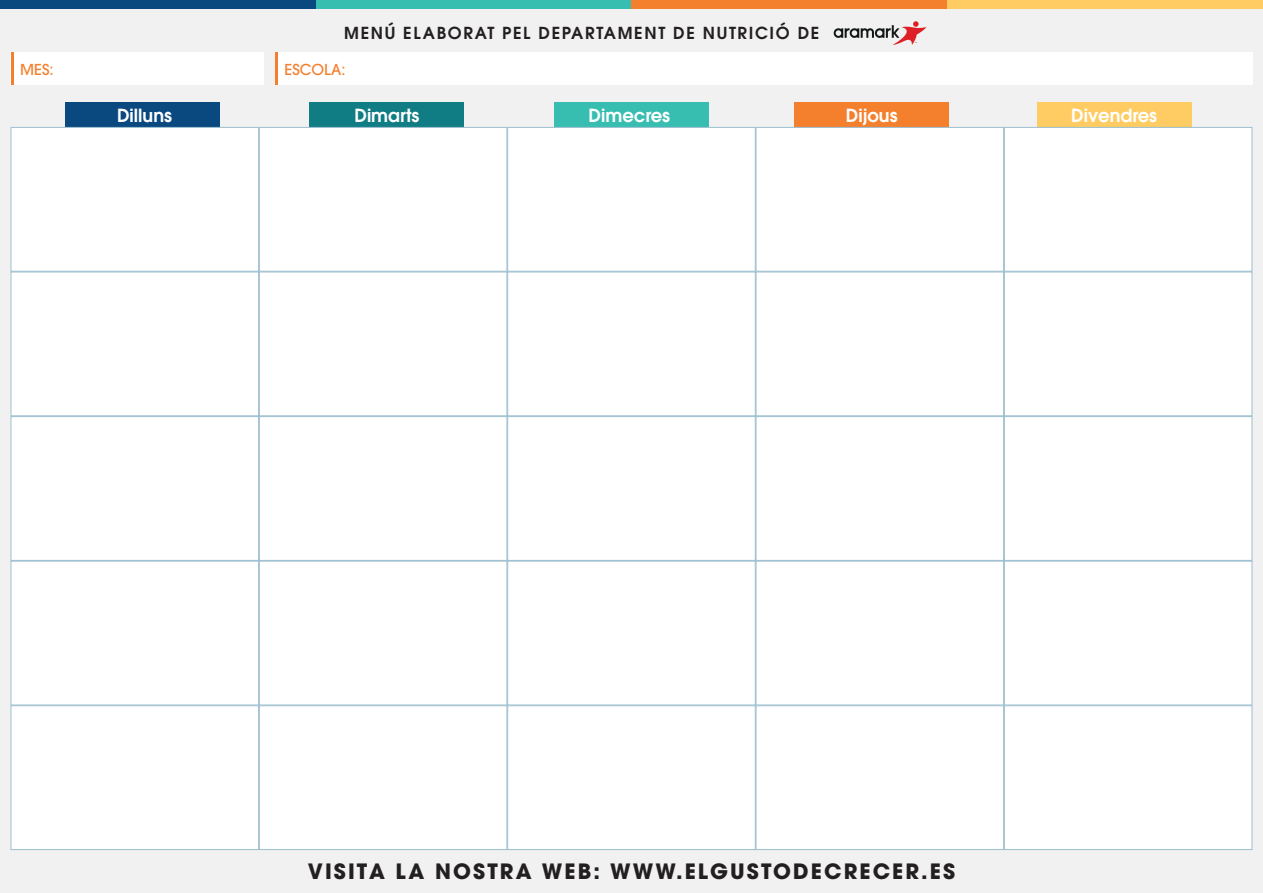
<style>
.page{position:relative;width:1263px;height:893px;background:#f0f1f0}
.page>*{position:absolute;margin:0;border:0;box-sizing:border-box;transform-origin:0 0}
.t1{font:700 21px "ITC Avant Garde Pro";letter-spacing:.1em;color:#231f20}
.t2{font:600 18px "ITC Avant Garde Pro";color:#fff}
.t3{font:600 16.5px "ITC Avant Garde Pro";letter-spacing:.1em;color:#231f20}
.t4{font:500 15px "ITC Avant Garde Pro";color:#f4802e}
</style>
<div class="page">
<div style="left:554px;top:102px;width:155px;height:82px;background:#37beb0"></div>
<div style="left:794px;top:102px;width:155px;height:82px;background:#f4802e"></div>
<div style="left:1037px;top:102px;width:154px;height:82px;background:#fecc62"></div>
<div style="left:310px;top:102px;width:154px;height:82px;background:#107c83"></div>
<div style="left:65px;top:102px;width:155px;height:82px;background:#09497f"></div>
<div style="left:0;top:0;width:316px;height:9px;background:#09497f"></div>
<div style="left:316px;top:0;width:315px;height:9px;background:#37beb0"></div>
<div style="left:631px;top:0;width:316px;height:9px;background:#f4802e"></div>
<div style="left:947px;top:0;width:316px;height:9px;background:#fecc62"></div>
<div style="left:275px;top:52px;width:977px;height:33px;background:#fff"></div>
<hr style="left:275px;top:52px;width:3px;height:33px;background:#f4802e">
<div style="left:11px;top:127px;width:248px;height:145px;background:#fff;border:1px solid #9ec0d1"></div>
<div style="left:259px;top:127px;width:248px;height:145px;background:#fff;border:1px solid #9ec0d1"></div>
<div style="left:507px;top:127px;width:249px;height:145px;background:#fff;border:1px solid #9ec0d1"></div>
<div style="left:756px;top:127px;width:248px;height:145px;background:#fff;border:1px solid #9ec0d1"></div>
<div style="left:1004px;top:127px;width:248px;height:145px;background:#fff;border:1px solid #9ec0d1"></div>
<div style="left:11px;top:272px;width:248px;height:144px;background:#fff;border:1px solid #9ec0d1"></div>
<div style="left:259px;top:272px;width:248px;height:144px;background:#fff;border:1px solid #9ec0d1"></div>
<div style="left:507px;top:272px;width:249px;height:144px;background:#fff;border:1px solid #9ec0d1"></div>
<div style="left:756px;top:272px;width:248px;height:144px;background:#fff;border:1px solid #9ec0d1"></div>
<div style="left:1004px;top:272px;width:248px;height:144px;background:#fff;border:1px solid #9ec0d1"></div>
<div style="left:11px;top:416px;width:248px;height:145px;background:#fff;border:1px solid #9ec0d1"></div>
<div style="left:259px;top:416px;width:248px;height:145px;background:#fff;border:1px solid #9ec0d1"></div>
<div style="left:507px;top:416px;width:249px;height:145px;background:#fff;border:1px solid #9ec0d1"></div>
<div style="left:756px;top:416px;width:248px;height:145px;background:#fff;border:1px solid #9ec0d1"></div>
<div style="left:1004px;top:416px;width:248px;height:145px;background:#fff;border:1px solid #9ec0d1"></div>
<div style="left:11px;top:561px;width:248px;height:144px;background:#fff;border:1px solid #9ec0d1"></div>
<div style="left:259px;top:561px;width:248px;height:144px;background:#fff;border:1px solid #9ec0d1"></div>
<div style="left:507px;top:561px;width:249px;height:144px;background:#fff;border:1px solid #9ec0d1"></div>
<div style="left:756px;top:561px;width:248px;height:144px;background:#fff;border:1px solid #9ec0d1"></div>
<div style="left:1004px;top:561px;width:248px;height:144px;background:#fff;border:1px solid #9ec0d1"></div>
<div style="left:11px;top:705px;width:248px;height:145px;background:#fff;border:1px solid #9ec0d1"></div>
<div style="left:259px;top:705px;width:248px;height:145px;background:#fff;border:1px solid #9ec0d1"></div>
<div style="left:507px;top:705px;width:249px;height:145px;background:#fff;border:1px solid #9ec0d1"></div>
<div style="left:756px;top:705px;width:248px;height:145px;background:#fff;border:1px solid #9ec0d1"></div>
<div style="left:1004px;top:705px;width:248px;height:145px;background:#fff;border:1px solid #9ec0d1"></div>
<div style="left:11px;top:52px;width:253px;height:33px;background:#fff"></div>
<hr style="left:11px;top:52px;width:3px;height:33px;background:#f4802e">
<svg style="left:833px;top:21px;width:93px;height:24px"></svg>
<p class="t3" style="left:344px;top:22px;width:477px">MENÚ ELABORAT PEL DEPARTAMENT DE NUTRICIÓ DE</p>
<p class="t4" style="left:20px;top:60px;width:35px">MES:</p>
<p class="t4" style="left:285px;top:60px;width:63px">ESCOLA:</p>
<p class="t2" style="left:117px;top:103px;width:57px">Dilluns</p>
<p class="t2" style="left:354px;top:103px;width:67px">Dimarts</p>
<p class="t2" style="left:589px;top:103px;width:83px">Dimecres</p>
<p class="t2" style="left:846px;top:103px;width:53px">Dijous</p>
<p class="t2" style="left:1071px;top:103px;width:87px">Divendres</p>
<p class="t1" style="left:308px;top:857px;width:649px">VISITA LA NOSTRA WEB: WWW.ELGUSTODECRECER.ES</p>
</div>
